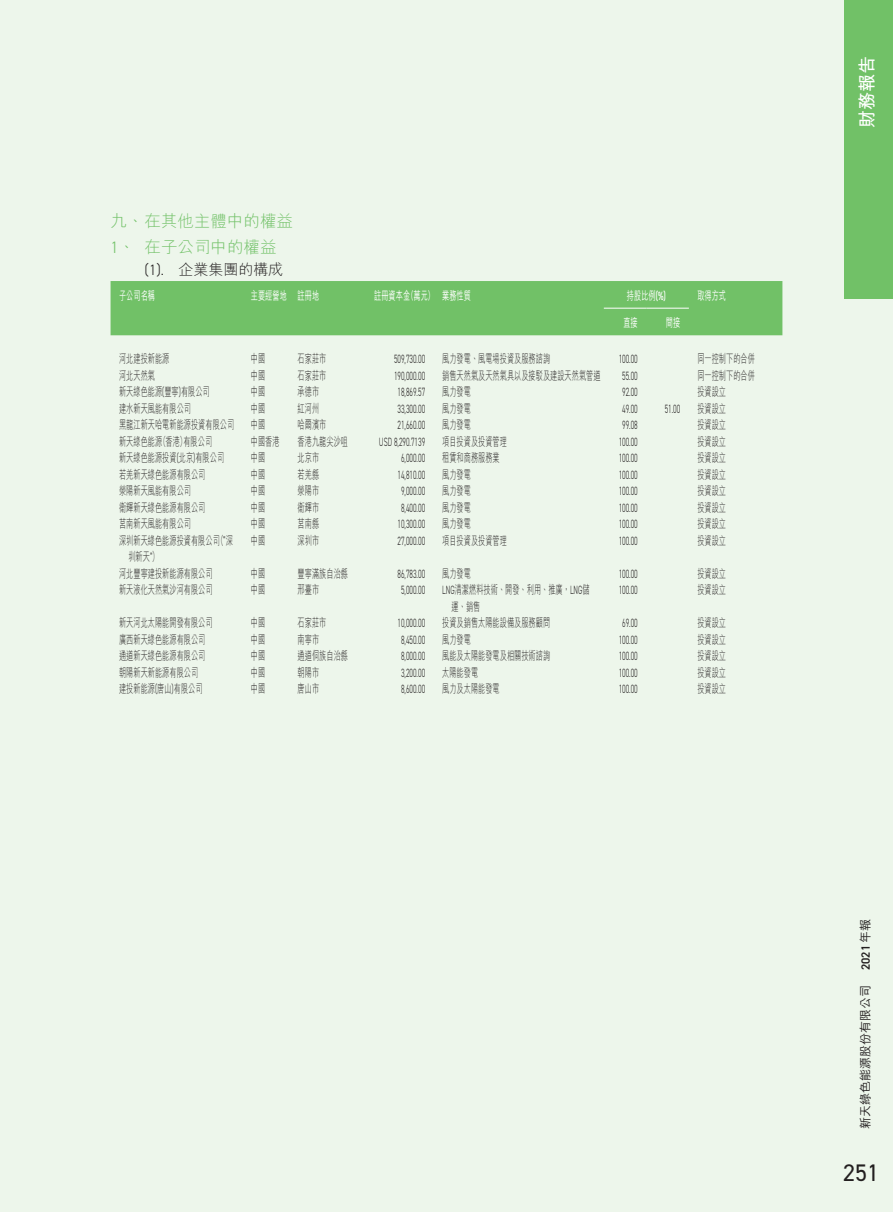
<style>
.page{position:relative;width:893px;height:1212px;background:#edf6eb}
.page>*{position:absolute;margin:0;border:0;box-sizing:border-box;transform-origin:0 0}
.t1{font:24px "DIN2014";color:#231f20}
.t2{font:700 18px "M Hei HK";color:#fff}
.t3{font:300 16.5px/25.2px "M Hei HK";color:#71c167}
.t4{font:300 15px "M Hei HK";color:#231f20}
.t5{font:300 12px/16.5px "M Hei HK";color:#231f20;scale:.6 1}
.t6{font:300 12px "DIN2014";color:#231f20;scale:.6 1}
.t7{font:500 12px "M Hei HK";color:#fff;scale:.6 1}
.t8{font:500 12px "M Hei HK";color:#231f20}
.t9{font:600 12px "DIN2014";color:#231f20}
.s1{font-family:"DIN2014"}
.s2{font-family:"DIN2014";font-weight:600}
.s3{font-family:"M Hei HK";font-weight:500}
</style>
<div class="page">
<div style="left:844px;top:0;width:49px;height:299px;background:#71c167"></div>
<div style="left:111px;top:281px;width:671px;height:54px;background:#71c167"></div>
<hr style="left:604px;top:308px;width:42px;height:1px;background:#fff">
<hr style="left:646px;top:308px;width:43px;height:1px;background:#fff">
<h3 class="t3" style="left:111px;top:208px;width:184px">九、在其他主體中的權益<br><span class="s1">1</span>、在子公司中的權益</h3>
<p class="t4" style="left:145px;top:259px;width:141px"><span class="s1">(1).</span> 企業集團的構成</p>
<p class="t7" style="left:119px;top:287px;width:61px">子公司名稱</p>
<p class="t7" style="left:251px;top:287px;width:115px">主要經營地 註冊地</p>
<p class="t7" style="left:374px;top:287px;width:163px">註冊資本金（萬元） 業務性質</p>
<p class="t7" style="left:627px;top:287px;width:66px">持股比例<span class="s2">(%)</span></p>
<p class="t7" style="left:697px;top:287px;width:50px">取得方式</p>
<p class="t7" style="left:623px;top:314px;width:26px">直接</p>
<p class="t7" style="left:666px;top:314px;width:26px">間接</p>
<p class="t5" style="left:119px;top:350px;width:85px">河北建投新能源</p>
<p class="t5" style="left:251px;top:350px;width:26px">中國</p>
<p class="t5" style="left:298px;top:350px;width:49px">石家莊市</p>
<p class="t6" style="left:394px;top:352px;width:53px">509,730.00</p>
<p class="t5" style="left:442px;top:350px;width:182px">風力發電、風電場投資及服務諮詢</p>
<p class="t6" style="left:619px;top:352px;width:33px">100.00</p>
<p class="t5" style="left:697px;top:350px;width:97px">同一控制下的合併</p>
<p class="t5" style="left:119px;top:366px;width:61px">河北天然氣</p>
<p class="t5" style="left:251px;top:366px;width:26px">中國</p>
<p class="t5" style="left:298px;top:366px;width:49px">石家莊市</p>
<p class="t6" style="left:394px;top:368px;width:53px">190,000.00</p>
<p class="t5" style="left:442px;top:366px;width:265px">銷售天然氣及天然氣具以及接駁及建設天然氣管道</p>
<p class="t6" style="left:622px;top:368px;width:28px">55.00</p>
<p class="t5" style="left:697px;top:366px;width:97px">同一控制下的合併</p>
<p class="t5" style="left:119px;top:383px;width:153px">新天綠色能源<span class="s1">(</span>豐寧<span class="s1">)</span>有限公司</p>
<p class="t5" style="left:251px;top:383px;width:26px">中國</p>
<p class="t5" style="left:298px;top:383px;width:38px">承德市</p>
<p class="t6" style="left:398px;top:385px;width:48px">18,869.57</p>
<p class="t5" style="left:442px;top:383px;width:49px">風力發電</p>
<p class="t6" style="left:622px;top:385px;width:28px">92.00</p>
<p class="t5" style="left:697px;top:383px;width:50px">投資設立</p>
<p class="t5" style="left:119px;top:399px;width:121px">建水新天風能有限公司</p>
<p class="t5" style="left:251px;top:399px;width:26px">中國</p>
<p class="t5" style="left:298px;top:399px;width:38px">紅河州</p>
<p class="t6" style="left:398px;top:401px;width:48px">33,300.00</p>
<p class="t5" style="left:442px;top:399px;width:49px">風力發電</p>
<p class="t6" style="left:622px;top:401px;width:28px">49.00</p>
<p class="t6" style="left:665px;top:401px;width:28px">51.00</p>
<p class="t5" style="left:697px;top:399px;width:50px">投資設立</p>
<p class="t5" style="left:119px;top:416px;width:194px">黑龍江新天哈電新能源投資有限公司</p>
<p class="t5" style="left:251px;top:416px;width:26px">中國</p>
<p class="t5" style="left:298px;top:416px;width:49px">哈爾濱市</p>
<p class="t6" style="left:398px;top:418px;width:48px">21,660.00</p>
<p class="t5" style="left:442px;top:416px;width:49px">風力發電</p>
<p class="t6" style="left:622px;top:418px;width:28px">99.08</p>
<p class="t5" style="left:697px;top:416px;width:50px">投資設立</p>
<p class="t5" style="left:119px;top:432px;width:157px">新天綠色能源（香港）有限公司</p>
<p class="t5" style="left:251px;top:432px;width:49px">中國香港</p>
<p class="t5" style="left:298px;top:432px;width:86px">香港九龍尖沙咀</p>
<p class="t6" style="left:379px;top:434px;width:79px">USD 8,290.7139</p>
<p class="t5" style="left:442px;top:432px;width:109px">項目投資及投資管理</p>
<p class="t6" style="left:619px;top:434px;width:33px">100.00</p>
<p class="t5" style="left:697px;top:432px;width:50px">投資設立</p>
<p class="t5" style="left:119px;top:449px;width:177px">新天綠色能源投資<span class="s1">(</span>北京<span class="s1">)</span>有限公司</p>
<p class="t5" style="left:251px;top:449px;width:26px">中國</p>
<p class="t5" style="left:298px;top:449px;width:37px">北京市</p>
<p class="t6" style="left:401px;top:451px;width:42px">6,000.00</p>
<p class="t5" style="left:442px;top:449px;width:97px">租賃和商務服務業</p>
<p class="t6" style="left:619px;top:451px;width:33px">100.00</p>
<p class="t5" style="left:697px;top:449px;width:50px">投資設立</p>
<p class="t5" style="left:119px;top:465px;width:146px">若羌新天綠色能源有限公司</p>
<p class="t5" style="left:251px;top:465px;width:26px">中國</p>
<p class="t5" style="left:298px;top:465px;width:38px">若羌縣</p>
<p class="t6" style="left:398px;top:467px;width:48px">14,810.00</p>
<p class="t5" style="left:442px;top:465px;width:50px">風力發電</p>
<p class="t6" style="left:619px;top:467px;width:33px">100.00</p>
<p class="t5" style="left:697px;top:465px;width:50px">投資設立</p>
<p class="t5" style="left:119px;top:482px;width:121px">滎陽新天風能有限公司</p>
<p class="t5" style="left:251px;top:482px;width:26px">中國</p>
<p class="t5" style="left:298px;top:482px;width:38px">滎陽市</p>
<p class="t6" style="left:401px;top:484px;width:42px">9,000.00</p>
<p class="t5" style="left:442px;top:482px;width:50px">風力發電</p>
<p class="t6" style="left:619px;top:484px;width:33px">100.00</p>
<p class="t5" style="left:697px;top:482px;width:50px">投資設立</p>
<p class="t5" style="left:119px;top:498px;width:145px">衛輝新天綠色能源有限公司</p>
<p class="t5" style="left:251px;top:498px;width:26px">中國</p>
<p class="t5" style="left:298px;top:498px;width:37px">衛輝市</p>
<p class="t6" style="left:401px;top:500px;width:42px">8,400.00</p>
<p class="t5" style="left:442px;top:498px;width:49px">風力發電</p>
<p class="t6" style="left:619px;top:500px;width:33px">100.00</p>
<p class="t5" style="left:697px;top:498px;width:50px">投資設立</p>
<p class="t5" style="left:119px;top:515px;width:121px">莒南新天風能有限公司</p>
<p class="t5" style="left:251px;top:515px;width:26px">中國</p>
<p class="t5" style="left:298px;top:515px;width:37px">莒南縣</p>
<p class="t6" style="left:398px;top:517px;width:48px">10,300.00</p>
<p class="t5" style="left:442px;top:515px;width:49px">風力發電</p>
<p class="t6" style="left:619px;top:517px;width:33px">100.00</p>
<p class="t5" style="left:697px;top:515px;width:50px">投資設立</p>
<p class="t5" style="left:128px;top:531px;width:176px;text-indent:-9px">深圳新天綠色能源投資有限公司（<span class="s1">“</span>深圳新天<span class="s1">”</span>）</p>
<p class="t5" style="left:251px;top:531px;width:26px">中國</p>
<p class="t5" style="left:298px;top:531px;width:37px">深圳市</p>
<p class="t6" style="left:398px;top:533px;width:48px">27,000.00</p>
<p class="t5" style="left:442px;top:531px;width:109px">項目投資及投資管理</p>
<p class="t6" style="left:619px;top:533px;width:33px">100.00</p>
<p class="t5" style="left:697px;top:531px;width:50px">投資設立</p>
<p class="t5" style="left:119px;top:564px;width:158px">河北豐寧建投新能源有限公司</p>
<p class="t5" style="left:251px;top:564px;width:26px">中國</p>
<p class="t5" style="left:298px;top:564px;width:86px">豐寧滿族自治縣</p>
<p class="t6" style="left:398px;top:566px;width:48px">86,783.00</p>
<p class="t5" style="left:442px;top:564px;width:49px">風力發電</p>
<p class="t6" style="left:619px;top:566px;width:33px">100.00</p>
<p class="t5" style="left:697px;top:564px;width:50px">投資設立</p>
<p class="t5" style="left:119px;top:581px;width:158px">新天液化天然氣沙河有限公司</p>
<p class="t5" style="left:251px;top:581px;width:26px">中國</p>
<p class="t5" style="left:298px;top:581px;width:37px">邢臺市</p>
<p class="t6" style="left:401px;top:583px;width:42px">5,000.00</p>
<p class="t5" style="left:452px;top:581px;width:232px;text-indent:-9px"><span class="s1">LNG</span>清潔燃料技術、開發、利用、推廣，<span class="s1">LNG</span>儲運、銷售</p>
<p class="t6" style="left:619px;top:583px;width:33px">100.00</p>
<p class="t5" style="left:697px;top:581px;width:50px">投資設立</p>
<p class="t5" style="left:119px;top:614px;width:158px">新天河北太陽能開發有限公司</p>
<p class="t5" style="left:251px;top:614px;width:26px">中國</p>
<p class="t5" style="left:298px;top:614px;width:49px">石家莊市</p>
<p class="t6" style="left:398px;top:616px;width:48px">10,000.00</p>
<p class="t5" style="left:442px;top:614px;width:182px">投資及銷售太陽能設備及服務顧問</p>
<p class="t6" style="left:622px;top:616px;width:28px">69.00</p>
<p class="t5" style="left:697px;top:614px;width:50px">投資設立</p>
<p class="t5" style="left:119px;top:630px;width:146px">廣西新天綠色能源有限公司</p>
<p class="t5" style="left:251px;top:630px;width:26px">中國</p>
<p class="t5" style="left:298px;top:630px;width:38px">南寧市</p>
<p class="t6" style="left:401px;top:632px;width:42px">8,450.00</p>
<p class="t5" style="left:442px;top:630px;width:49px">風力發電</p>
<p class="t6" style="left:619px;top:632px;width:33px">100.00</p>
<p class="t5" style="left:697px;top:630px;width:50px">投資設立</p>
<p class="t5" style="left:119px;top:647px;width:146px">通道新天綠色能源有限公司</p>
<p class="t5" style="left:251px;top:647px;width:26px">中國</p>
<p class="t5" style="left:298px;top:647px;width:86px">通道侗族自治縣</p>
<p class="t6" style="left:401px;top:649px;width:42px">8,000.00</p>
<p class="t5" style="left:442px;top:647px;width:181px">風能及太陽能發電及相關技術諮詢</p>
<p class="t6" style="left:619px;top:649px;width:33px">100.00</p>
<p class="t5" style="left:697px;top:647px;width:50px">投資設立</p>
<p class="t5" style="left:119px;top:663px;width:134px">朝陽新天新能源有限公司</p>
<p class="t5" style="left:251px;top:663px;width:26px">中國</p>
<p class="t5" style="left:298px;top:663px;width:38px">朝陽市</p>
<p class="t6" style="left:401px;top:665px;width:42px">3,200.00</p>
<p class="t5" style="left:442px;top:663px;width:61px">太陽能發電</p>
<p class="t6" style="left:619px;top:665px;width:33px">100.00</p>
<p class="t5" style="left:697px;top:663px;width:50px">投資設立</p>
<p class="t5" style="left:119px;top:680px;width:141px">建投新能源<span class="s1">(</span>唐山<span class="s1">)</span>有限公司</p>
<p class="t5" style="left:251px;top:680px;width:26px">中國</p>
<p class="t5" style="left:298px;top:680px;width:37px">唐山市</p>
<p class="t6" style="left:401px;top:682px;width:42px">8,600.00</p>
<p class="t5" style="left:442px;top:680px;width:97px">風力及太陽能發電</p>
<p class="t6" style="left:619px;top:682px;width:33px">100.00</p>
<p class="t5" style="left:697px;top:680px;width:50px">投資設立</p>
<h2 class="t2" style="left:854px;top:128px;width:73px;rotate:-90deg">財務報告</h2>
<p class="t9" style="left:858px;top:970px;width:52px;rotate:-90deg">2021<span class="s3">年報</span></p>
<p class="t8" style="left:856px;top:1129px;width:146px;rotate:-90deg">新天綠色能源股份有限公司</p>
<h1 class="t1" style="left:843px;top:1157px;width:37px">251</h1>
</div>
